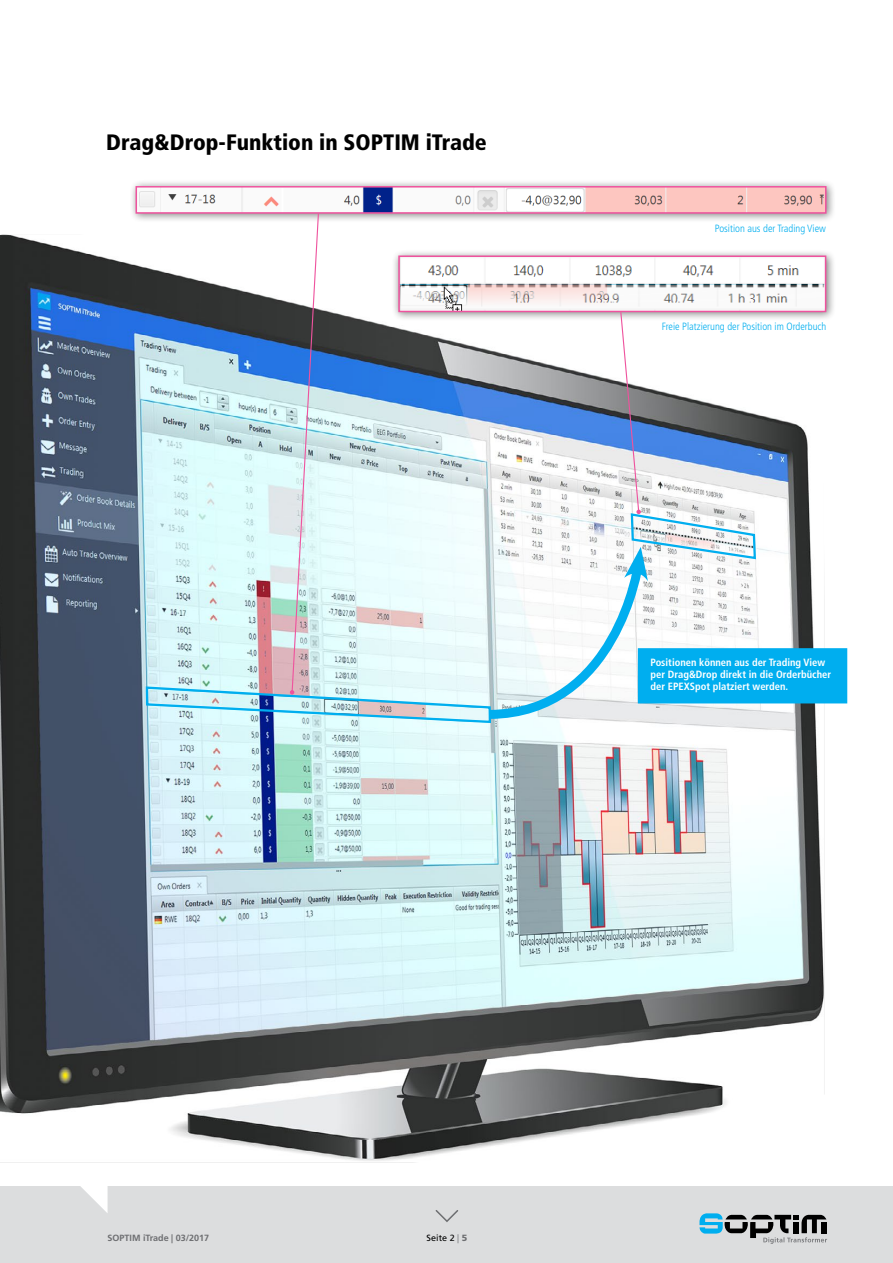
<style>
.page{position:relative;width:893px;height:1263px;background:#fff}
.page>*{position:absolute;margin:0;border:0;box-sizing:border-box;transform-origin:0 0}
.t1{font:900 condensed 22.35px "Frutiger LT Std";color:#000}
.t2{font:700 condensed 10.5px/12px "Frutiger LT Std";color:#fff}
.t3{font:300 condensed 10.5px "Frutiger LT Std";color:#00aeef}
.t4{font:700 9px "Frutiger LT Std";color:#6d6e71}
.t5{font:9px "Frutiger LT Std";color:#000}
.s1{font-weight:300;color:#6d6e71}
.s2{font-weight:900;color:#6d6e71}
</style>
<div class="page">
<img style="left:0;top:234px;width:833px;height:929px">
<div style="left:0;top:1186px;width:893px;height:77px;background:#dcddde"></div>
<svg style="left:80px;top:1186px;width:28px;height:27px"></svg>
<svg style="left:699px;top:1213px;width:128px;height:31px"></svg>
<svg style="left:435px;top:1210px;width:24px;height:12px"></svg>
<div style="left:392px;top:249px;width:444px;height:73px;background:#000;opacity:.5"></div>
<img style="left:757px;top:258px;width:66px;height:51px">
<div style="left:398px;top:255px;width:428px;height:57px;border:2px solid #ef539e"></div>
<div style="left:638px;top:648px;width:209px;height:55px;background:#00aeef;border:2px solid #00aeef"></div>
<div style="left:129px;top:179px;width:707px;height:45px;background:#000;opacity:.5"></div>
<img style="left:139px;top:189px;width:684px;height:22px">
<div style="left:136px;top:186px;width:690px;height:28px;border:2px solid #ef539e"></div>
<svg style="left:145px;top:212px;width:612px;height:512px"></svg>
<h1 class="t1" style="left:106px;top:128px;width:382px">Drag&amp;Drop-Funktion in SOPTIM iTrade</h1>
<p class="t3" style="left:715px;top:223px;width:113px">Position aus der Trading View</p>
<p class="t3" style="left:662px;top:321px;width:166px">Freie Platzierung der Position im Orderbuch</p>
<p class="t2" style="left:651px;top:656px;width:182px">Positionen können aus der Trading View per Drag&amp;Drop direkt in die Orderbücher der EPEXSpot platziert werden.</p>
<p class="t4" style="left:108px;top:1233px;width:103px">SOPTIM iTrade | 03/2017</p>
<p class="t5" style="left:427px;top:1233px;width:42px">Seite 2 <span class="s1">|</span> <span class="s2">5</span></p>
</div>
